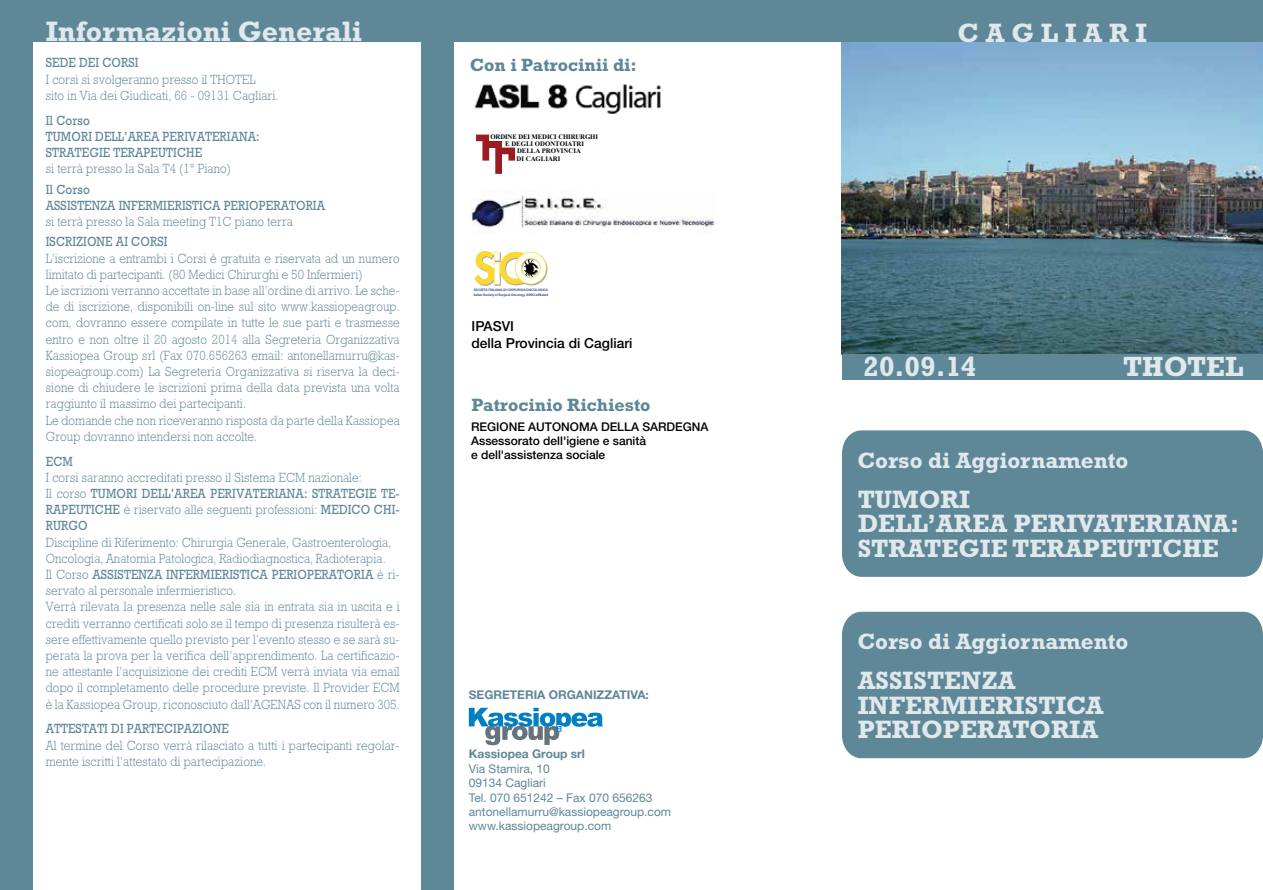
<style>
.page{position:relative;width:1263px;height:890px;background:#fff}
.page>*{position:absolute;margin:0;border:0;box-sizing:border-box;transform-origin:0 0}
.t1{font:700 28.5px "Rockwell";color:#e0e8eb}
.t2{font:700 28.2px "Rockwell";color:#e0e8eb}
.t3{font:700 27px "Rockwell";color:#e0e8eb}
.t4{font:700 25.5px/24.5px "Rockwell";color:#e0e8eb}
.t5{font:700 22.5px "Rockwell";color:#e0e8eb}
.t6{font:700 18px "Rockwell";color:#5e8798}
.t7{font:500 13.8px/16.5px "Helvetica Neue LT Std";color:#000}
.t8{font:300 13.5px/16.2px "Rockwell";letter-spacing:.01em;color:#5e8798;scale:.88 1}
.t9{font:13.5px/16.2px "Rockwell";letter-spacing:.01em;color:#5e8798;scale:.88 1}
.t10{font:12px/14.4px "Helvetica Neue LT Std";color:#5e8798}
.t11{font:500 12px/14.4px "Helvetica Neue LT Std";color:#000}
.t12{font:700 12px "Helvetica Neue LT Std";color:#5e8798}
.t13{font:700 6.75px "Times New Roman";color:#000}
.t14{font:700 6.75px "Times New Roman";letter-spacing:-.02em;color:#000}
.t15{font:700 3.3px/4.5px "Helvetica Neue";letter-spacing:-.04em;color:#3a5183}
.s1{font-weight:400}
</style>
<div class="page">
<div style="left:0;top:0;width:451px;height:42px;background:#5e8798"></div>
<div style="left:0;top:27px;width:33px;height:863px;background:#5e8798"></div>
<img style="left:842px;top:42px;width:421px;height:312px">
<div style="left:842px;top:354px;width:421px;height:25px;background:#5e8798"></div>
<div style="left:432px;top:0;width:831px;height:42px;background:#5e8798"></div>
<div style="left:421px;top:19px;width:33px;height:871px;background:#5e8798"></div>
<img style="left:470px;top:195px;width:247px;height:39px">
<img style="left:474px;top:84px;width:187px;height:30px">
<div style="left:842px;top:430px;width:421px;height:147px;background:#5e8798"></div>
<div style="left:842px;top:612px;width:421px;height:146px;background:#5e8798"></div>
<svg style="left:469px;top:708px;width:134px;height:37px"></svg>
<svg style="left:476px;top:135px;width:39px;height:39px"></svg>
<svg style="left:474px;top:251px;width:74px;height:35px"></svg>
<h1 class="t1" style="left:46px;top:15px;width:318px">Informazioni Generali</h1>
<p class="t9" style="left:46px;top:55px;width:107px">SEDE DEI CORSI</p>
<p class="t8" style="left:46px;top:71px;width:266px">I corsi si svolgeranno presso il THOTEL<br>sito in Via dei Giudicati, 66 - 09131 Cagliari.</p>
<p class="t9" style="left:46px;top:112px;width:245px">Il Corso<br>TUMORI DELL’AREA PERIVATERIANA:<br>STRATEGIE TERAPEUTICHE</p>
<p class="t8" style="left:46px;top:160px;width:212px">si terrà presso la Sala T4 (1° Piano)</p>
<p class="t9" style="left:46px;top:181px;width:319px">Il Corso<br>ASSISTENZA INFERMIERISTICA PERIOPERATORIA</p>
<p class="t8" style="left:46px;top:213px;width:282px">si terrà presso la Sala meeting T1C piano terra</p>
<p class="t9" style="left:46px;top:234px;width:140px">ISCRIZIONE AI CORSI</p>
<p class="t8" style="left:46px;top:250px;width:404px">L’iscrizione a entrambi i Corsi è gratuita e riservata ad un numero limitato di partecipanti. (80 Medici Chirurghi e 50 Infermieri)<br>Le iscrizioni verranno accettate in base all’ordine di arrivo. Le sche&shy;de di iscrizione, disponibili on-line sul sito www.kassiopeagroup. com, dovranno essere compilate in tutte le sue parti e trasmesse entro e non oltre il 20 agosto 2014 alla Segreteria Organizzativa Kassiopea Group srl (Fax 070.656263 email: antonellamurru@kas&shy;siopeagroup.com) La Segreteria Organizzativa si riserva la deci&shy;sione di chiudere le iscrizioni prima della data prevista una volta raggiunto il massimo dei partecipanti.<br>Le domande che non riceveranno risposta da parte della Kassiopea Group dovranno intendersi non accolte.</p>
<p class="t9" style="left:46px;top:453px;width:32px">ECM</p>
<p class="t8" style="left:46px;top:469px;width:404px">I corsi saranno accreditati presso il Sistema ECM nazionale:<br>Il corso <span class="s1">TUMORI DELL’AREA PERIVATERIANA: STRATEGIE TE-RAPEUTICHE</span> è riservato alle seguenti professioni: <span class="s1">MEDICO CHI-RURGO</span></p>
<p class="t8" style="left:46px;top:534px;width:404px">Discipline di Riferimento: Chirurgia Generale, Gastroenterologia, Oncologia, Anatomia Patologica, Radiodiagnostica, Radioterapia.<br>Il Corso <span class="s1">ASSISTENZA INFERMIERISTICA PERIOPERATORIA</span> è ri&shy;servato al personale infermieristico.<br>Verrà rilevata la presenza nelle sale sia in entrata sia in uscita e i crediti verranno certificati solo se il tempo di presenza risulterà es&shy;sere effettivamente quello previsto per l’evento stesso e se sarà su&shy;perata la prova per la verifica dell’apprendimento. La certificazio&shy;ne attestante l’acquisizione dei crediti ECM verrà inviata via email dopo il completamento delle procedure previste. Il Provider ECM è la Kassiopea Group, riconosciuto dall’AGENAS con il numero 305.</p>
<p class="t9" style="left:46px;top:720px;width:209px">ATTESTATI DI PARTECIPAZIONE</p>
<p class="t8" style="left:46px;top:737px;width:404px">Al termine del Corso verrà rilasciato a tutti i partecipanti regolar&shy;mente iscritti l’attestato di partecipazione.</p>
<h3 class="t6" style="left:470px;top:54px;width:168px">Con i Patrocinii di:</h3>
<p class="t14" style="left:490px;top:132px;width:109px">ORDINE DEI MEDICI CHIRURGHI</p>
<p class="t13" style="left:505px;top:139px;width:80px">E DEGLI ODONTOIATRI</p>
<p class="t13" style="left:517px;top:146px;width:65px">DELLA PROVINCIA</p>
<p class="t13" style="left:516px;top:154px;width:45px">DI CAGLIARI</p>
<p class="t15" style="left:474px;top:288px;width:76px">SOCIETÀ ITALIANA DI CHIRURGIA ONCOLOGICA<br>Italian Society of Surgical Oncology, ESSO affiliated</p>
<p class="t7" style="left:471px;top:318px;width:163px">IPASVI<br>della Provincia di Cagliari</p>
<h3 class="t6" style="left:471px;top:394px;width:180px">Patrocinio Richiesto</h3>
<p class="t11" style="left:471px;top:419px;width:239px">REGIONE AUTONOMA DELLA SARDEGNA<br>Assessorato dell'igiene e sanità<br>e dell'assistenza sociale</p>
<p class="t12" style="left:469px;top:687px;width:182px">SEGRETERIA ORGANIZZATIVA:</p>
<p class="t12" style="left:469px;top:747px;width:118px">Kassiopea Group srl</p>
<p class="t10" style="left:469px;top:761px;width:204px">Via Stamira, 10<br>09134 Cagliari<br>Tel. 070 651242 – Fax 070 656263 antonellamurru@kassiopeagroup.com www.kassiopeagroup.com</p>
<h3 class="t3" style="left:958px;top:16px;width:191px">C A G L I A R I</h3>
<h2 class="t2" style="left:863px;top:350px;width:115px">20.09.14</h2>
<h2 class="t2" style="left:1123px;top:350px;width:122px">THOTEL</h2>
<h3 class="t5" style="left:858px;top:447px;width:272px">Corso di Aggiornamento</h3>
<h3 class="t4" style="left:858px;top:487px;width:383px">TUMORI<br>DELL’AREA PERIVATERIANA:<br>STRATEGIE TERAPEUTICHE</h3>
<h3 class="t5" style="left:858px;top:628px;width:272px">Corso di Aggiornamento</h3>
<h3 class="t4" style="left:858px;top:668px;width:248px">ASSISTENZA<br>INFERMIERISTICA<br>PERIOPERATORIA</h3>
</div>
